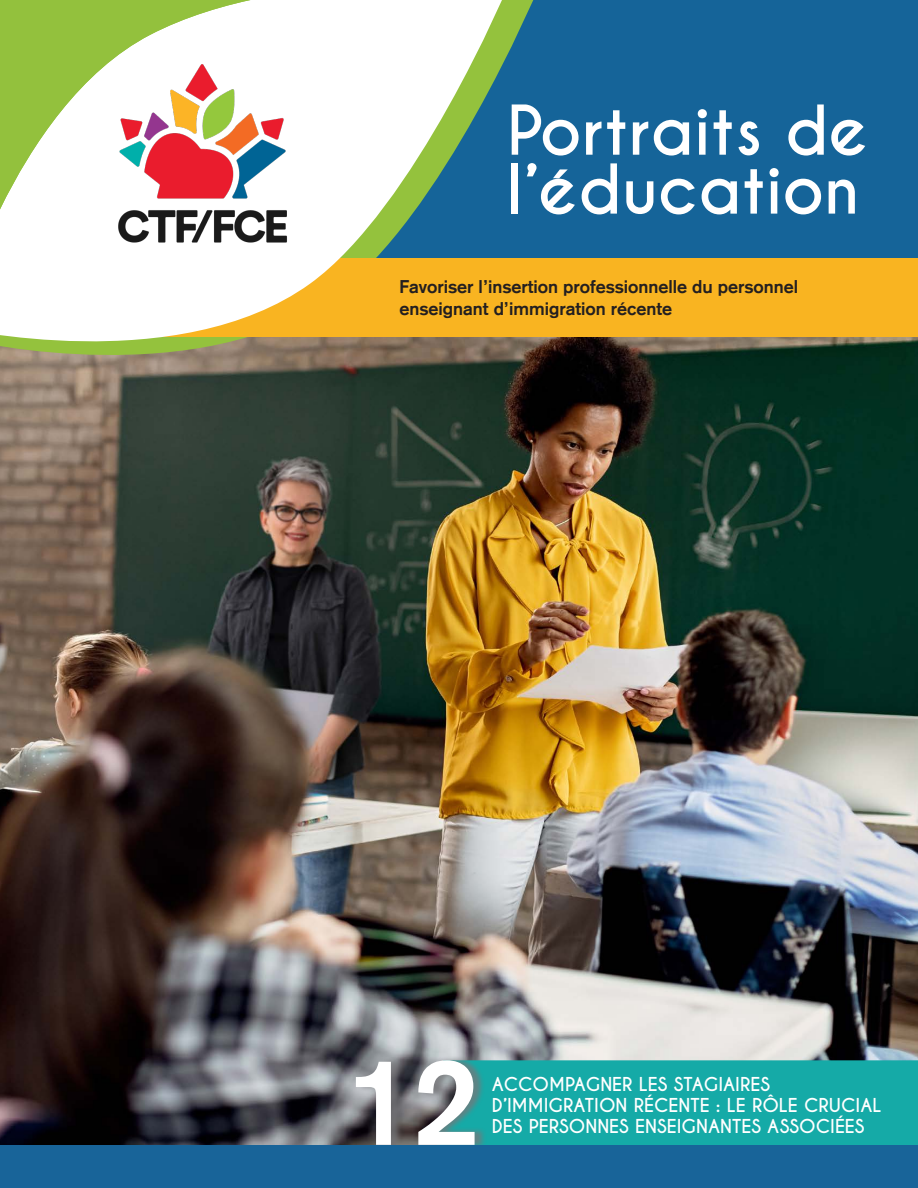
<style>
.page{position:relative;width:918px;height:1188px;background:#fff}
.page>*{position:absolute;margin:0;border:0;box-sizing:border-box;transform-origin:0 0}
.t1{font:700 122.25px "Basic Commercial LT Com";color:#fff}
.t2{font:700 64.2px "Caviar Dreams";color:#fff}
.t3{font:700 18px/21px "Caviar Dreams";color:#fff}
.t4{font:700 18px/22.5px "Basic Commercial LT Com";color:#231f20}
</style>
<div class="page">
<img style="left:0;top:337px;width:918px;height:808px">
<div style="left:537px;top:0;width:381px;height:258px;background:#156499"></div>
<svg style="left:0;top:0;width:537px;height:393px;background:#335963"></svg>
<div style="left:28px;top:258px;width:890px;height:79px;background:#f9b421"></div>
<svg style="left:0;top:0;width:508px;height:379px"></svg>
<svg style="left:0;top:0;width:266px;height:209px;fill:#93c13d"></svg>
<div style="left:486px;top:1060px;width:432px;height:85px;background:#15aaa7"></div>
<div style="left:358px;top:1056px;width:128px;height:94px;background:#77777a;opacity:.75"></div>
<div style="left:0;top:1145px;width:918px;height:43px;background:#186499"></div>
<img style="left:80px;top:52px;width:244px;height:221px">
<p class="t2" style="left:507px;top:92px;width:363px">Portraits de</p>
<p class="t2" style="left:507px;top:151px;width:354px">l’éducation</p>
<p class="t4" style="left:400px;top:275px;width:400px">Favoriser l’insertion professionnelle du personnel enseignant d’immigration récente</p>
<p class="t1" style="left:345px;top:1030px;width:137px">12</p>
<p class="t3" style="left:492px;top:1074px;width:391px">ACCOMPAGNER LES STAGIAIRES<br>D’IMMIGRATION RÉCENTE : LE RÔLE CRUCIAL</p>
<p class="t3" style="left:492px;top:1116px;width:374px">DES PERSONNES ENSEIGNANTES ASSOCIÉES</p>
</div>
